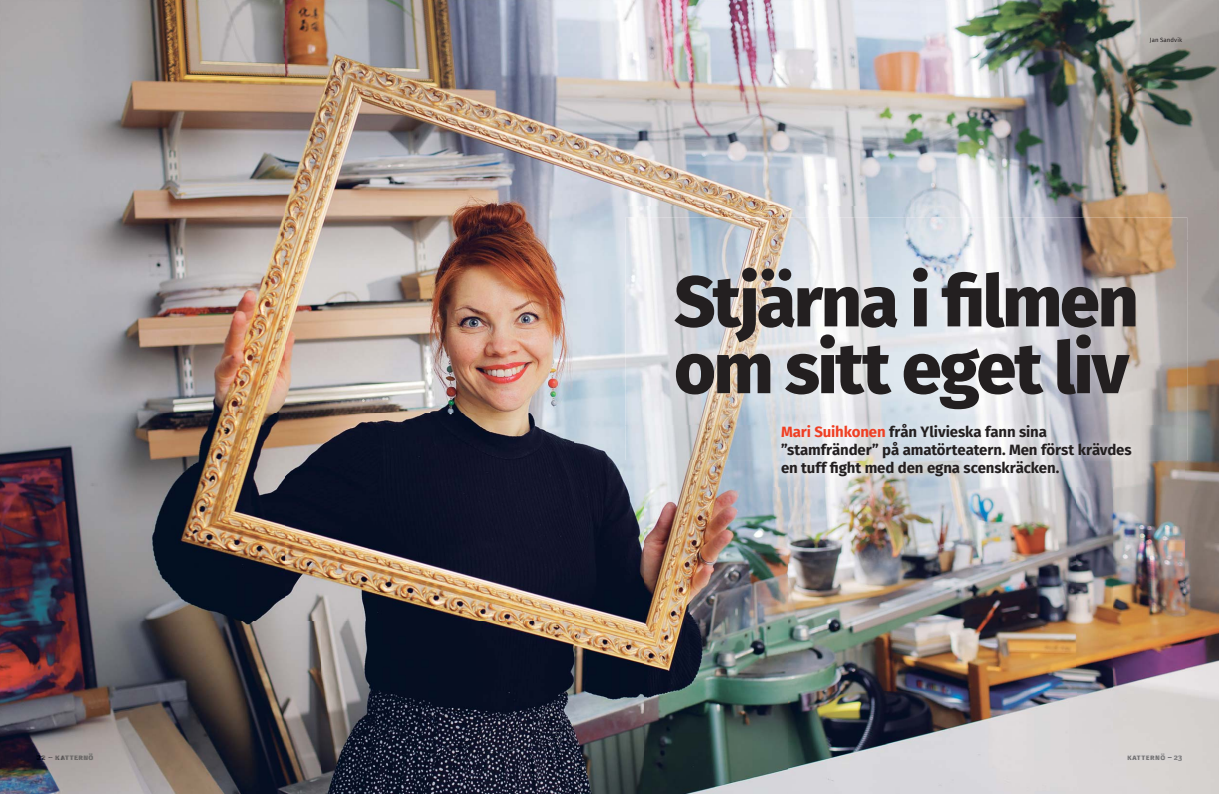
<style>
.page{position:relative;width:1219px;height:794px;background:#fff}
.page>*{position:absolute;margin:0;border:0;box-sizing:border-box;transform-origin:0 0}
.t1{font:800 71.6px/66.8px "Fira Sans";letter-spacing:-.03em;color:#231f20}
.t2{font:700 15px/18px "Fira Sans";letter-spacing:-.005em;color:#231f20}
.t3{font:700 8px "Fira Sans";letter-spacing:.065em;color:#545353}
.t4{font:700 8px "Fira Sans";letter-spacing:.065em;color:#6e6d6f}
.t5{font:6px "Fira Sans";letter-spacing:.015em;color:#231f20}
.s1{color:#ef3f23}
.s2{color:#00000c}
.s3{color:#0a0024}
.s4{color:#565252}
.s5{color:#575454}
.s6{color:#545453}
.s7{color:#6d6d6e}
</style>
<div class="page">
<img style="left:0;top:0;width:1148px;height:206px">
<img style="left:1148px;top:0;width:71px;height:241px">
<img style="left:0;top:206px;width:645px;height:588px">
<img style="left:645px;top:206px;width:503px;height:11px">
<img style="left:1184px;top:241px;width:35px;height:553px">
<img style="left:645px;top:460px;width:144px;height:334px">
<img style="left:1112px;top:460px;width:72px;height:334px">
<img style="left:789px;top:486px;width:323px;height:308px">
<img style="left:37px;top:753px;width:56px;height:7px">
<img style="left:1127px;top:753px;width:45px;height:7px">
<svg style="left:1174px;top:755px;width:8px;height:6px"></svg>
<img style="left:626px;top:217px;width:561px;height:208px">
<img style="left:626px;top:425px;width:145px;height:35px">
<img style="left:1141px;top:425px;width:46px;height:35px">
<img style="left:771px;top:414px;width:370px;height:72px">
<p class="t5" style="left:1150px;top:37px;width:34px">Jan Sandvik</p>
<h1 class="t1" style="left:674px;top:269px;width:466px">Stjärna i filmen om sitt eget liv</h1>
<p class="t2" style="left:781px;top:423px;width:352px"><span class="s1">Mari Suihkonen</span> från Ylivieska fann sina ”stamfränder” på amatörteatern. Men först krävdes en tuff fight med den egna scenskräcken.</p>
<p class="t3" style="left:37px;top:752px;width:58px"><span class="s2">2</span><span class="s3">2</span> <span class="s4">– k</span>att<span class="s5">ern</span><span class="s6">ö</span></p>
<p class="t4" style="left:1127px;top:752px;width:57px">katter<span class="s7">nö – 23</span></p>
</div>
